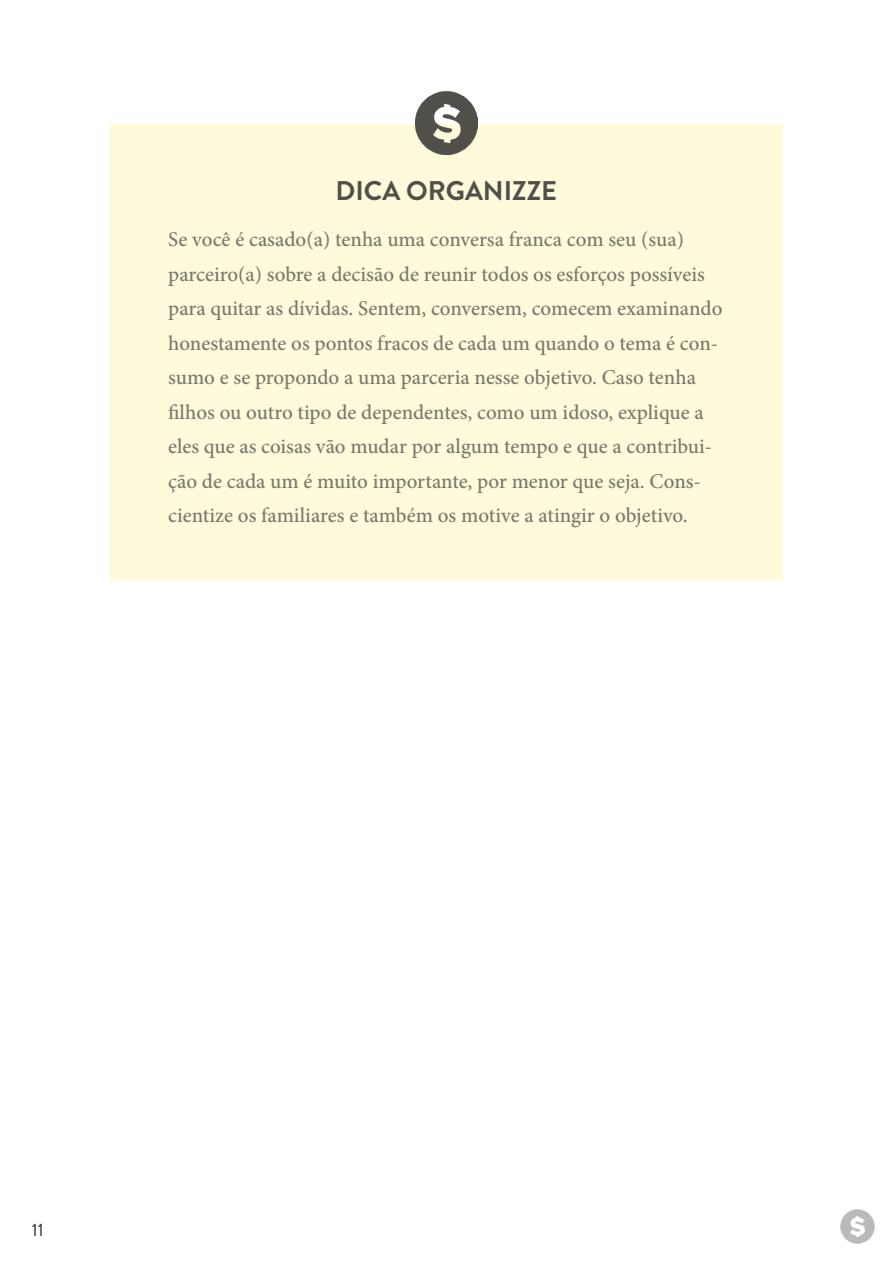
<style>
.page{position:relative;width:893px;height:1263px;background:#fff}
.page>*{position:absolute;margin:0;border:0;box-sizing:border-box;transform-origin:0 0}
.t1{font:700 27px "Brandon Grotesque";color:#504f49}
.t2{font:500 21px/34.5px "Minion Pro";color:#7a776c}
.t3{font:18px "Brandon Grotesque";color:#2f2e2d}
</style>
<div class="page">
<div style="left:110px;top:124px;width:672px;height:456px;background:#fefadb"></div>
<img style="left:415px;top:92px;width:63px;height:63px">
<img style="left:840px;top:1209px;width:34px;height:35px">
<p class="t1" style="left:335px;top:172px;width:223px">DICA ORGANIZZE</p>
<p class="t2" style="left:168px;top:222px;width:556px">Se você é casado(a) tenha uma conversa franca com seu (sua) parceiro(a) sobre a decisão de reunir todos os esforços possíveis para quitar as dívidas. Sentem, conversem, comecem examinando honestamente os pontos fracos de cada um quando o tema é con&shy;sumo e se propondo a uma parceria nesse objetivo. Caso tenha filhos ou outro tipo de dependentes, como um idoso, explique a eles que as coisas vão mudar por algum tempo e que a contribui&shy;ção de cada um é muito importante, por menor que seja. Cons&shy;cientize os familiares e também os motive a atingir o objetivo.</p>
<p class="t3" style="left:32px;top:1218px;width:13px">11</p>
</div>
